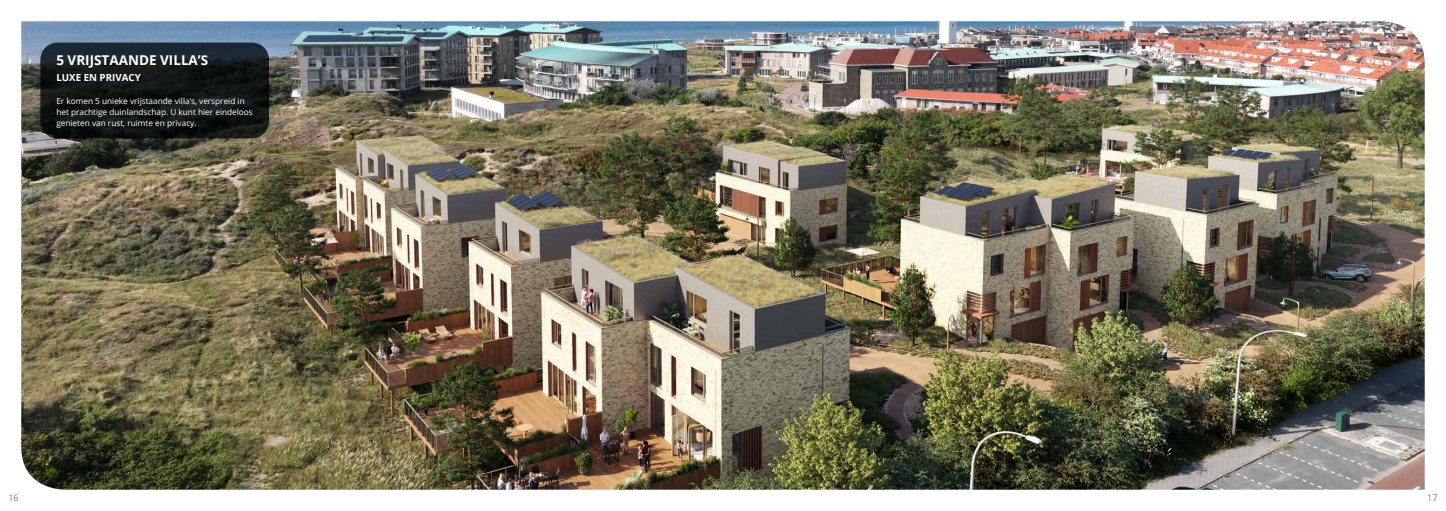
<style>
.page{position:relative;width:1446px;height:511px;background:#fff}
.page>*{position:absolute;margin:0;border:0;box-sizing:border-box;transform-origin:0 0}
.t1{font:700 13.5px "Open Sans";color:#fff}
.t2{font:700 9.75px "Open Sans";color:#fff}
.t3{font:300 9px "Open Sans";color:#333f46}
.t4{font:8.25px/11.2px "Open Sans";color:#fff}
</style>
<div class="page">
<img style="left:21px;top:21px;width:1403px;height:468px">
<svg style="left:40px;top:43px;width:229px;height:95px;background:#13181a"></svg>
<h1 class="t1" style="left:56px;top:51px;width:153px">5 VRIJSTAANDE VILLA’S</h1>
<p class="t2" style="left:56px;top:70px;width:86px">LUXE EN PRIVACY</p>
<p class="t4" style="left:56px;top:95px;width:198px">Er komen 5 unieke vrijstaande villa’s, verspreid in het prachtige duinlandschap. U kunt hier eindeloos genieten van rust, ruimte en privacy.</p>
<p class="t3" style="left:9px;top:491px;width:12px">16</p>
<p class="t3" style="left:1427px;top:491px;width:12px">17</p>
</div>
